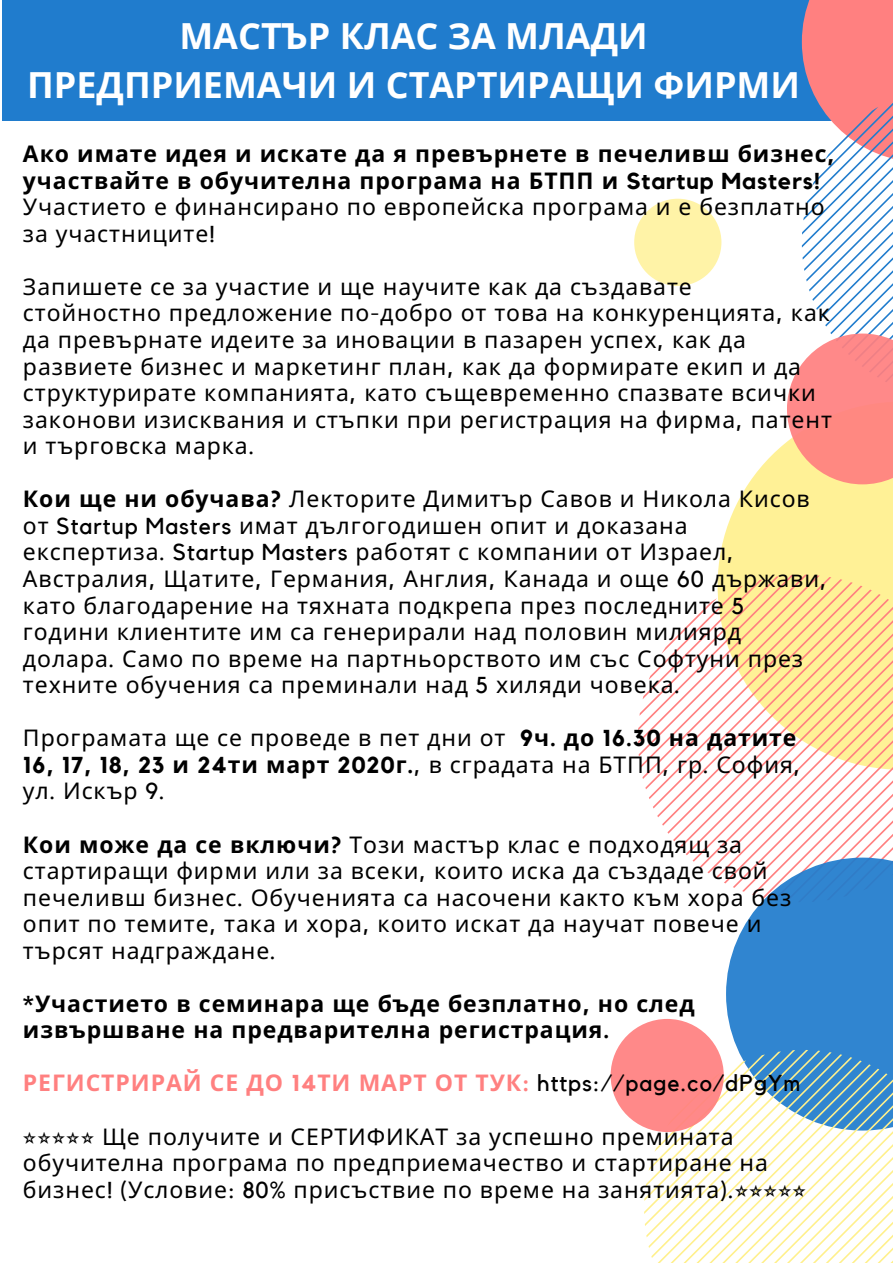
<style>
.page{position:relative;width:893px;height:1263px;background:#fff}
.page>*{position:absolute;margin:0;border:0;box-sizing:border-box;transform-origin:0 0}
.t1{font:700 35.92px/49.5px "Open Sans";color:#fff;text-align:center}
.t2{font:22.95px/26.5px "Noto Sans";letter-spacing:.04em;color:#000}
.t3{font:700 22.95px/26.5px "Noto Sans";letter-spacing:.04em;color:#000}
.t4{font:700 22.95px "Noto Sans";letter-spacing:.04em;color:#ff8080}
.s1{font-family:"Kollektif"}
.s2{font-weight:400}
.s3{font-family:"Kollektif";font-weight:400}
.s4{font-weight:700}
.s5{font-family:"Kollektif";font-weight:700}
.s6{font-family:"Kollektif";font-weight:400;color:#000}
.s7{font-family:"Free Serif"}
</style>
<div class="page">
<div style="left:2px;top:0;width:891px;height:121px;background:#207ccd"></div>
<svg style="left:718px;top:442px;width:175px;height:133px;fill:#fff196"></svg>
<svg style="left:638px;top:575px;width:255px;height:309px"></svg>
<svg style="left:726px;top:857px;width:167px;height:193px;background:#4c93d4"></svg>
<svg style="left:644px;top:1050px;width:249px;height:213px"></svg>
<div style="left:610px;top:1019px;width:114px;height:113px;background:#ff8989;border-radius:50%"></div>
<svg style="left:787px;top:0;width:106px;height:484px"></svg>
<div style="left:634px;top:199px;width:87px;height:87px;background:#fff3a7;border-radius:50%"></div>
<h1 class="t1" style="left:27px;top:10px;width:774px">МАСТЪР КЛАС ЗА МЛАДИ<br>ПРЕДПРИЕМАЧИ И СТАРТИРАЩИ ФИРМИ</h1>
<p class="t3" style="left:23px;top:140px;width:813px">Ако имате идея и искате да я превърнете в печеливш бизнес<span class="s1">, </span>участвайте в обучителна програма на БТПП и <span class="s1">Startup Masters!<br></span><span class="s2">Участието е финансирано по европейска програма и е безплатно за участниците</span><span class="s3">!</span></p>
<p class="t2" style="left:23px;top:273px;width:810px">Запишете се за участие и ще научите как да създавате стойностно предложение по<span class="s1">-</span>добро от това на конкуренцията<span class="s1">,</span> как да превърнате идеите за иновации в пазарен успех<span class="s1">,</span> как да развиете бизнес и маркетинг план<span class="s1">,</span> как да формирате екип и да структурирате компанията<span class="s1">,</span> като същевременно спазвате всички законови изисквания и стъпки при регистрация на фирма<span class="s1">,</span> патент и търговска марка<span class="s1">.</span></p>
<p class="t2" style="left:23px;top:485px;width:805px"><span class="s4">Кои ще ни обучава</span><span class="s5">?</span> Лекторите Димитър Савов и Никола Кисов от <span class="s1">Startup Masters</span> имат дългогодишен опит и доказана експертиза<span class="s1">. Startup Masters</span> работят с компании от Израел<span class="s1">, </span>Австралия<span class="s1">,</span> Щатите<span class="s1">,</span> Германия<span class="s1">,</span> Англия<span class="s1">,</span> Канада и още <span class="s1">60</span> държави<span class="s1">, </span>като благодарение на тяхната подкрепа през последните <span class="s1">5 </span>години клиентите им са генерирали над половин милиярд долара<span class="s1">.</span> Само по време на партньорството им със Софтуни през техните обучения са преминали над <span class="s1">5</span> хиляди човека<span class="s1">.</span></p>
<p class="t2" style="left:23px;top:724px;width:779px">Програмата ще се проведе в пет дни от <span class="s5">9</span><span class="s4">ч</span><span class="s5">.</span> <span class="s4">до</span> <span class="s5">16.30</span> <span class="s4">на датите<br></span><span class="s5">16, 17, 18, 23</span> <span class="s4">и</span> <span class="s5">24</span><span class="s4">ти март</span> <span class="s5">2020</span><span class="s4">г</span><span class="s5">.</span><span class="s1">,</span> в сградата на БТПП<span class="s1">,</span> гр<span class="s1">.</span> София<span class="s1">, </span>ул<span class="s1">.</span> Искър <span class="s1">9.</span></p>
<p class="t2" style="left:23px;top:830px;width:770px"><span class="s4">Кои може да се включи</span><span class="s5">?</span> Този мастър клас е подходящ за стартиращи фирми или за всеки<span class="s1">,</span> които иска да създаде свой печеливш бизнес<span class="s1">.</span> Обученията са насочени както към хора без опит по темите<span class="s1">,</span> така и хора<span class="s1">,</span> които искат да научат повече и търсят надграждане<span class="s1">.</span></p>
<p class="t3" style="left:23px;top:989px;width:673px"><span class="s1">*</span>Участието в семинара ще бъде безплатно<span class="s1">,</span> но след извършване на предварителна регистрация<span class="s1">.</span></p>
<p class="t4" style="left:23px;top:1067px;width:779px">РЕГИСТРИРАЙ СЕ ДО <span class="s1">14</span>ТИ МАРТ ОТ ТУК<span class="s1">:</span> <span class="s6">https://page.co/dPgYm</span></p>
<p class="t2" style="left:23px;top:1122px;width:784px"><span class="s7">⭐⭐⭐⭐⭐</span> Ще получите и СЕРТИФИКАТ за успешно премината обучителна програма по предприемачество и стартиране на бизнес<span class="s1">! (</span>Условие<span class="s1">: 80%</span> присъствие по време на занятията<span class="s1">).</span><span class="s7">⭐⭐⭐⭐⭐</span></p>
</div>
